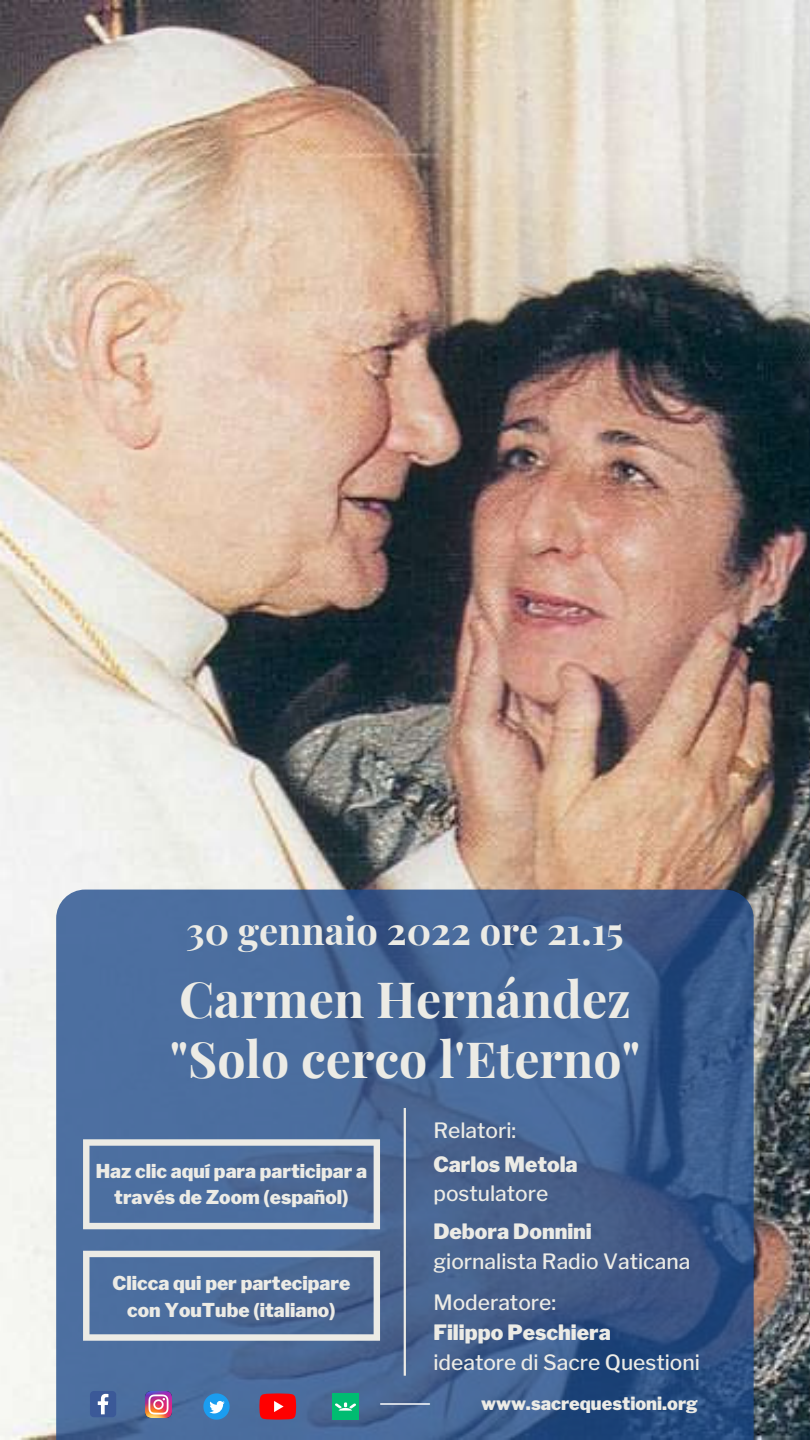
<style>
.page{position:relative;width:810px;height:1440px;background:#fff}
.page>*{position:absolute;margin:0;border:0;box-sizing:border-box;transform-origin:0 0}
.t1{font:700 50px "Playfair Display";color:#ecebe5}
.t2{font:700 38px "Playfair Display";color:#ecebe5}
.t3{font:500 21px "Libre Franklin";color:#ecebe5}
.t4{font:900 21px "Libre Franklin";color:#ecebe5}
.t5{font:900 19px/26.2px "Libre Franklin";color:#ecebe5;text-align:center}
.t6{font:900 18px "Libre Franklin";color:#ecebe5}
</style>
<div class="page">
<img style="left:0;top:0;width:810px;height:1440px">
<svg style="left:56px;top:890px;width:698px;height:550px;background:#426292"></svg>
<hr style="left:381px;top:1403px;width:48px;height:2px;background:#fff">
<svg style="left:83px;top:1139px;width:297px;height:90px;background:#6781a7"></svg>
<svg style="left:83px;top:1251px;width:297px;height:90px;background:#6680a6"></svg>
<hr style="left:404px;top:1108px;width:2px;height:268px;background:#ecebe5">
<svg style="left:90px;top:1391px;width:26px;height:26px"></svg>
<img style="left:145px;top:1392px;width:27px;height:26px">
<svg style="left:203px;top:1393px;width:27px;height:27px"></svg>
<svg style="left:259px;top:1393px;width:37px;height:27px"></svg>
<img style="left:333px;top:1393px;width:26px;height:27px">
<p class="t2" style="left:186px;top:903px;width:439px">30 gennaio 2022 ore 21.15</p>
<p class="t1" style="left:179px;top:964px;width:453px">Carmen Hernández</p>
<p class="t1" style="left:170px;top:1024px;width:472px">"Solo cerco l'Eterno"</p>
<p class="t5" style="left:96px;top:1158px;width:273px">Haz clic aquí para participar a través de Zoom (español)</p>
<p class="t5" style="left:113px;top:1270px;width:239px">Clicca qui per partecipare con YouTube (italiano)</p>
<p class="t3" style="left:433px;top:1118px;width:84px">Relatori:</p>
<p class="t4" style="left:433px;top:1152px;width:146px">Carlos Metola</p>
<p class="t3" style="left:433px;top:1181px;width:117px">postulatore</p>
<p class="t4" style="left:433px;top:1219px;width:160px">Debora Donnini</p>
<p class="t3" style="left:433px;top:1248px;width:258px">giornalista Radio Vaticana</p>
<p class="t3" style="left:433px;top:1290px;width:124px">Moderatore:</p>
<p class="t4" style="left:433px;top:1320px;width:179px">Filippo Peschiera</p>
<p class="t3" style="left:433px;top:1349px;width:268px">ideatore di Sacre Questioni</p>
<p class="t6" style="left:481px;top:1393px;width:218px">www.sacrequestioni.org</p>
</div>
